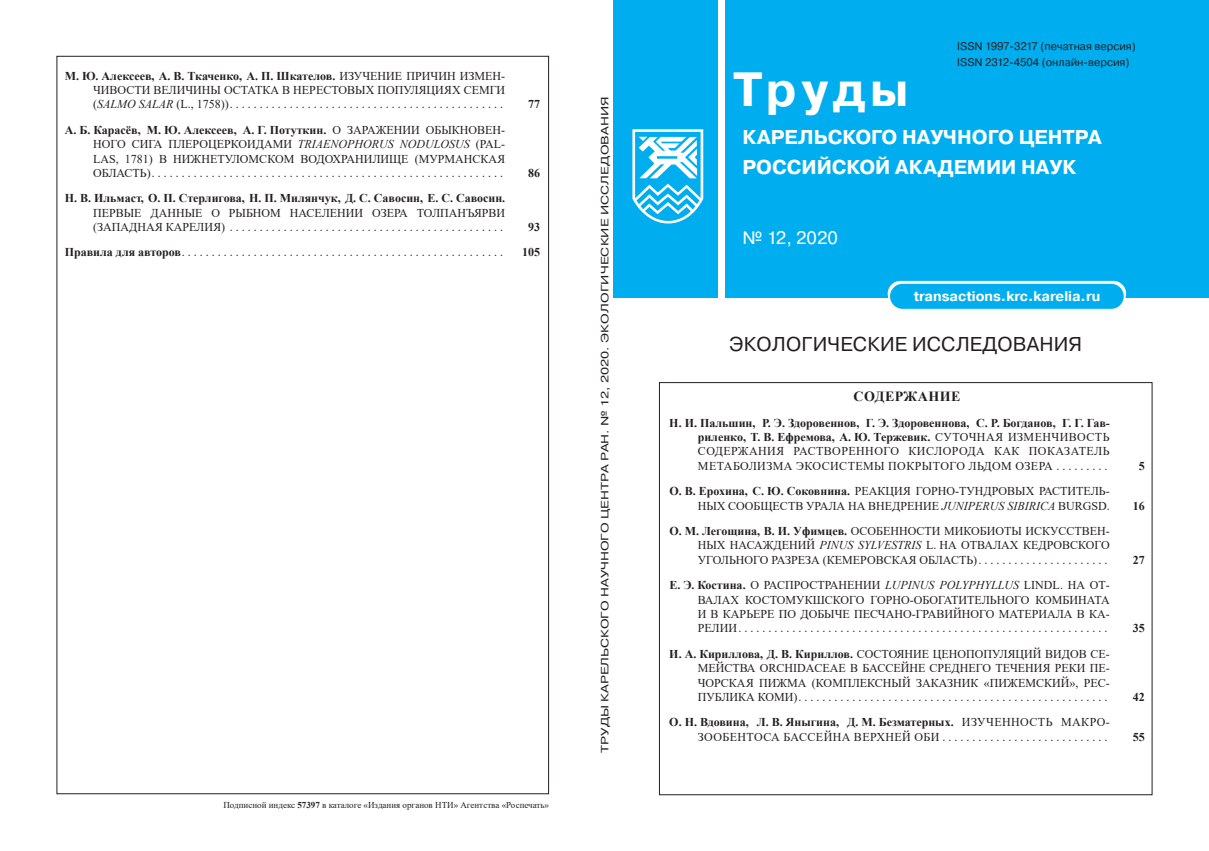
<style>
.page{position:relative;width:1209px;height:851px;background:#fff}
.page>*{position:absolute;margin:0;border:0;box-sizing:border-box;transform-origin:0 0}
.t1{font:700 48px "Pragmatica";letter-spacing:.1em;color:#fff}
.t2{font:700 20px/30px "Pragmatica";color:#fff}
.t3{font:20px "Pragmatica";letter-spacing:.01em;color:#231f20}
.t4{font:18px "Pragmatica";color:#fff}
.t5{font:700 14px "Pragmatica";color:#fff}
.t6{font:700 14px "Times New Roman";letter-spacing:.035em;color:#231f20}
.t7{font:12px/14.4px "Times New Roman";color:#231f20;text-align:justify}
.t8{font:12px/14.4px "Times New Roman";letter-spacing:.035em;color:#231f20}
.t9{font:700 12px "Times New Roman";color:#231f20}
.t10{font:11px/16px "Pragmatica";color:#231f20}
.t11{font:10.5px "Pragmatica";letter-spacing:.01em;color:#231f20;scale:1.33 1}
.t12{font:9px "Times New Roman";color:#231f20}
.s1{font-weight:700}
.s2{font-style:italic}
</style>
<div class="page">
<div style="left:613px;top:0;width:104px;height:297px;background:#00aeef"></div>
<div style="left:725px;top:0;width:483px;height:297px;background:#00aeef"></div>
<svg style="left:887px;top:281px;width:239px;height:28px"></svg>
<svg style="left:632px;top:129px;width:71px;height:94px"></svg>
<p class="t7" style="left:93px;top:68px;width:413px;text-indent:-28px"><span class="s1">М. Ю. Алексеев, А. В. Ткаченко, А. П. Шкателов.</span> ИЗУЧЕНИЕ ПРИЧИН ИЗМЕН-ЧИВОСТИ ВЕЛИЧИНЫ ОСТАТКА В НЕРЕСТОВЫХ ПОПУЛЯЦИЯХ СЕМГИ (<span class="s2">SALMO SALAR</span> (L., 1758)) . . . . . . . . . . . . . . . . . . . . . . . . . . . . . . . . . . . . . . . . . . . . .</p>
<p class="t7" style="left:93px;top:122px;width:413px;text-indent:-28px"><span class="s1">А. Б. Карасёв, М. Ю. Алексеев, А. Г. Потуткин.</span> О ЗАРАЖЕНИИ ОБЫКНОВЕН-НОГО СИГА ПЛЕРОЦЕРКОИДАМИ <span class="s2">TRIAENOPHORUS NODULOSUS</span> (PAL-LAS, 1781) В НИЖНЕТУЛОМСКОМ ВОДОХРАНИЛИЩЕ (МУРМАНСКАЯ ОБЛАСТЬ) . . . . . . . . . . . . . . . . . . . . . . . . . . . . . . . . . . . . . . . . . . . . . . . . . . . . . . . . . .</p>
<p class="t9" style="left:65px;top:189px;width:442px">Н. В. Ильмаст, О. П. Стерлигова, Н. П. Милянчук, Д. С. Савосин, Е. С. Савосин.</p>
<p class="t7" style="left:93px;top:205px;width:413px">ПЕРВЫЕ ДАННЫЕ О РЫБНОМ НАСЕЛЕНИИ ОЗЕРА ТОЛПАНЪЯРВИ (ЗАПАДНАЯ КАРЕЛИЯ) . . . . . . . . . . . . . . . . . . . . . . . . . . . . . . . . . . . . . . . . . . . . .</p>
<p class="t9" style="left:528px;top:96px;width:13px">77</p>
<p class="t9" style="left:528px;top:164px;width:13px">86</p>
<p class="t9" style="left:528px;top:218px;width:13px">93</p>
<p class="t7" style="left:65px;top:245px;width:434px"><span class="s1">Правила для авторов</span> . . . . . . . . . . . . . . . . . . . . . . . . . . . . . . . . . . . . . . . . . . . . . . . . . . . . .</p>
<p class="t9" style="left:522px;top:244px;width:19px">105</p>
<p class="t12" style="left:223px;top:798px;width:327px">Подписной индекс <span class="s1">57397</span> в каталоге «Издания органов НТИ» Агентства «Роспечать»</p>
<p class="t11" style="left:598px;top:752px;width:495px;rotate:-90deg">ТРУДЫ КАРЕЛ ЬСКОГО НАУЧНОГО ЦЕНТРА РАН. № 12, 2020. Экологические исследования</p>
<h1 class="t1" style="left:733px;top:58px;width:177px">Труды</h1>
<p class="t10" style="left:957px;top:39px;width:180px">ISSN 1997-3217 (печатная версия)<br>ISSN 2312-4504 (онлайн-версия)</p>
<h2 class="t2" style="left:742px;top:122px;width:360px">КАРЕЛЬСКОГО НАУЧНОГО ЦЕНТРА<br>РОССИЙСКОЙ АКАДЕМИИ НАУК</h2>
<h3 class="t4" style="left:742px;top:226px;width:97px">№ 12, 2020</h3>
<p class="t5" style="left:913px;top:287px;width:188px">transactions.krc.karelia.ru</p>
<h2 class="t3" style="left:729px;top:331px;width:354px">Экологические исследования</h2>
<p class="t6" style="left:853px;top:386px;width:108px">СОДЕРЖАНИЕ</p>
<p class="t7" style="left:697px;top:415px;width:413px;text-indent:-28px"><span class="s1">Н. И. Пальшин, Р. Э. Здоровеннов, Г. Э. Здоровеннова, С. Р. Богданов, Г. Г. Гав&shy;риленко, Т. В. Ефремова, А. Ю. Тержевик.</span> СУТОЧНАЯ ИЗМЕНЧИВОСТЬ СОДЕРЖАНИЯ РАСТВОРЕННОГО КИСЛОРОДА КАК ПОКАЗАТЕЛЬ МЕТАБОЛИЗМА ЭКОСИСТЕМЫ ПОКРЫТОГО ЛЬДОМ ОЗЕРА . . . . . . . .</p>
<p class="t7" style="left:669px;top:483px;width:442px;text-align:right"><span class="s1">О. В. Ерохина, С. Ю. Соковнина.</span> РЕАКЦИЯ ГОРНО-ТУНДРОВЫХ РАСТИТЕЛЬ-<br>НЫХ СООБЩЕСТВ УРАЛА НА ВНЕДРЕНИЕ <span class="s2">JUNIPERUS SIBIRICA</span> BURGSD.</p>
<p class="t7" style="left:697px;top:523px;width:413px;text-indent:-28px"><span class="s1">О. М. Легощина, В. И. Уфимцев.</span> ОСОБЕННОСТИ МИКОБИОТЫ ИСКУССТВЕН-НЫХ НАСАЖДЕНИЙ <span class="s2">PINUS SYLVESTRIS</span> L. НА ОТВАЛАХ КЕДРОВСКОГО УГОЛЬНОГО РАЗРЕЗА (КЕМЕРОВСКАЯ ОБЛАСТЬ) . . . . . . . . . . . . . . . . . . . . .</p>
<p class="t7" style="left:697px;top:577px;width:413px;text-indent:-28px"><span class="s1">Е. Э. Костина.</span> О РАСПРОСТРАНЕНИИ <span class="s2">LUPINUS POLYPHYLLUS</span> LINDL. НА ОТ-ВАЛАХ КОСТОМУКШСКОГО ГОРНО-ОБОГАТИТЕЛЬНОГО КОМБИНАТА И В КАРЬЕРЕ ПО ДОБЫЧЕ ПЕСЧАНО-ГРАВИЙНОГО МАТЕРИАЛА В КА-РЕЛИИ . . . . . . . . . . . . . . . . . . . . . . . . . . . . . . . . . . . . . . . . . . . . . . . . . . . . . . . . . . . . .</p>
<p class="t7" style="left:697px;top:646px;width:413px;text-indent:-28px"><span class="s1">И. А. Кириллова, Д. В. Кириллов.</span> СОСТОЯНИЕ ЦЕНОПОПУЛЯЦИЙ ВИДОВ СЕ-МЕЙСТВА ORCHIDACEAE В БАССЕЙНЕ СРЕДНЕГО ТЕЧЕНИЯ РЕКИ ПЕ-ЧОРСКАЯ ПИЖМА (КОМПЛЕКСНЫЙ ЗАКАЗНИК «ПИЖЕМСКИЙ», РЕС-ПУБЛИКА КОМИ) . . . . . . . . . . . . . . . . . . . . . . . . . . . . . . . . . . . . . . . . . . . . . . . . . . .</p>
<p class="t8" style="left:698px;top:714px;width:413px;text-indent:-29px"><span class="s1">О. Н. Вдовина, Л. В. Яныгина, Д. М. Безматерных.</span> ИЗУЧЕННОСТЬ МАКРО-<br>ЗООБЕНТОСА БАССЕЙНА ВЕРХНЕЙ ОБИ . . . . . . . . . . . . . . . . . . . . . . . . . . .</p>
<p class="t9" style="left:1138px;top:457px;width:7px">5</p>
<p class="t9" style="left:1132px;top:497px;width:13px">16</p>
<p class="t9" style="left:1132px;top:551px;width:13px">27</p>
<p class="t9" style="left:1132px;top:619px;width:13px">35</p>
<p class="t9" style="left:1132px;top:688px;width:13px">42</p>
<p class="t9" style="left:1132px;top:727px;width:13px">55</p>
</div>
